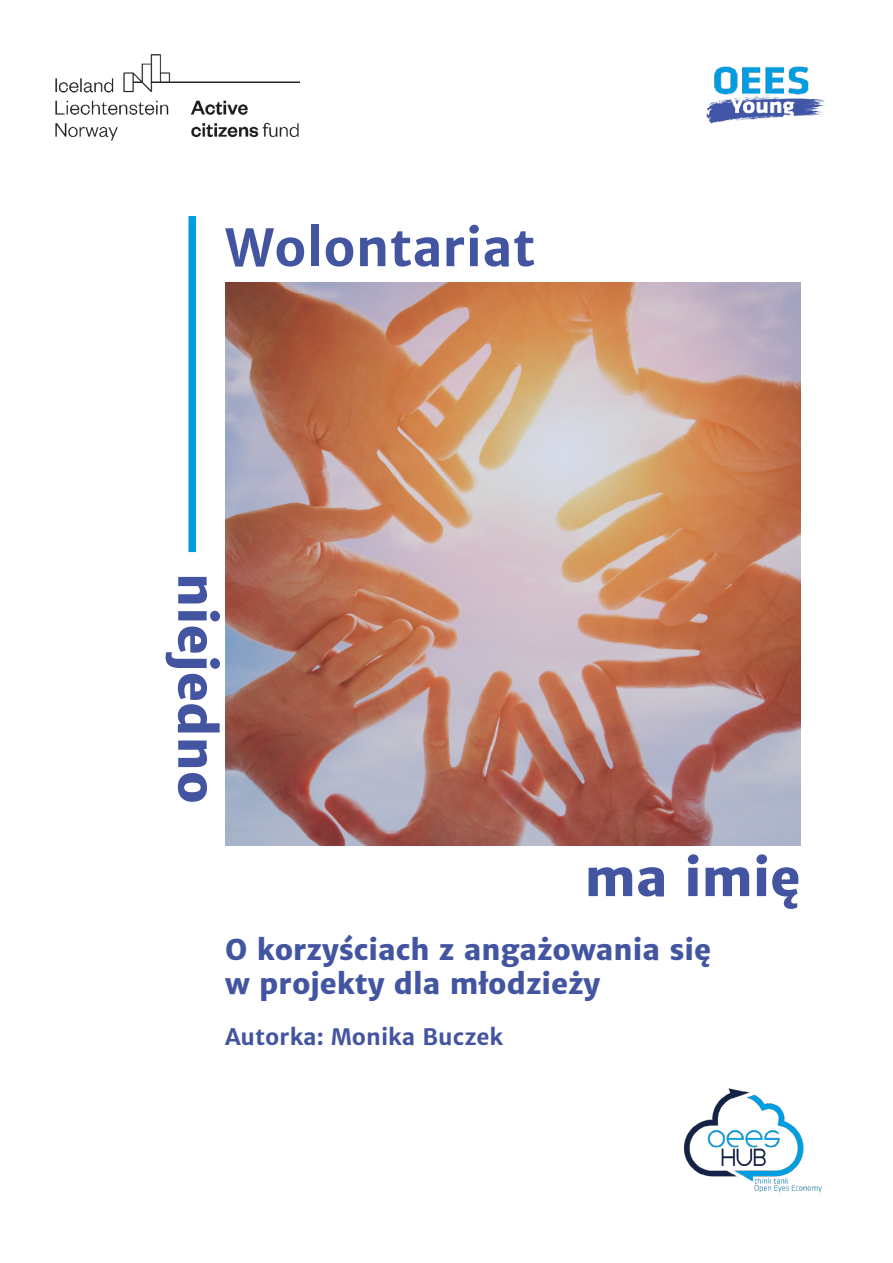
<style>
.page{position:relative;width:893px;height:1263px;background:#fff}
.page>*{position:absolute;margin:0;border:0;box-sizing:border-box;transform-origin:0 0}
.t1{font:800 51px "Merriweather Sans";color:#4355a1}
.t2{font:700 51px "Merriweather Sans";color:#4355a1}
.t3{font:800 28.5px/34.2px "Merriweather Sans";color:#4355a1}
.t4{font:700 22.5px "Merriweather Sans";color:#4355a1}
</style>
<div class="page">
<img style="left:683px;top:1088px;width:139px;height:105px">
<img style="left:225px;top:283px;width:575px;height:563px">
<img style="left:706px;top:66px;width:120px;height:58px">
<img style="left:55px;top:54px;width:244px;height:86px">
<div style="left:188px;top:216px;width:8px;height:336px;background:#009de0"></div>
<h1 class="t2" style="left:225px;top:216px;width:312px">Wolontariat</h1>
<h1 class="t1" style="left:228px;top:573px;width:233px;rotate:90deg">niejedno</h1>
<h1 class="t1" style="left:585px;top:846px;width:217px">ma imię</h1>
<p class="t3" style="left:225px;top:933px;width:488px">O korzyściach z angażowania się w projekty dla młodzieży</p>
<p class="t4" style="left:225px;top:1023px;width:280px">Autorka: Monika Buczek</p>
</div>
